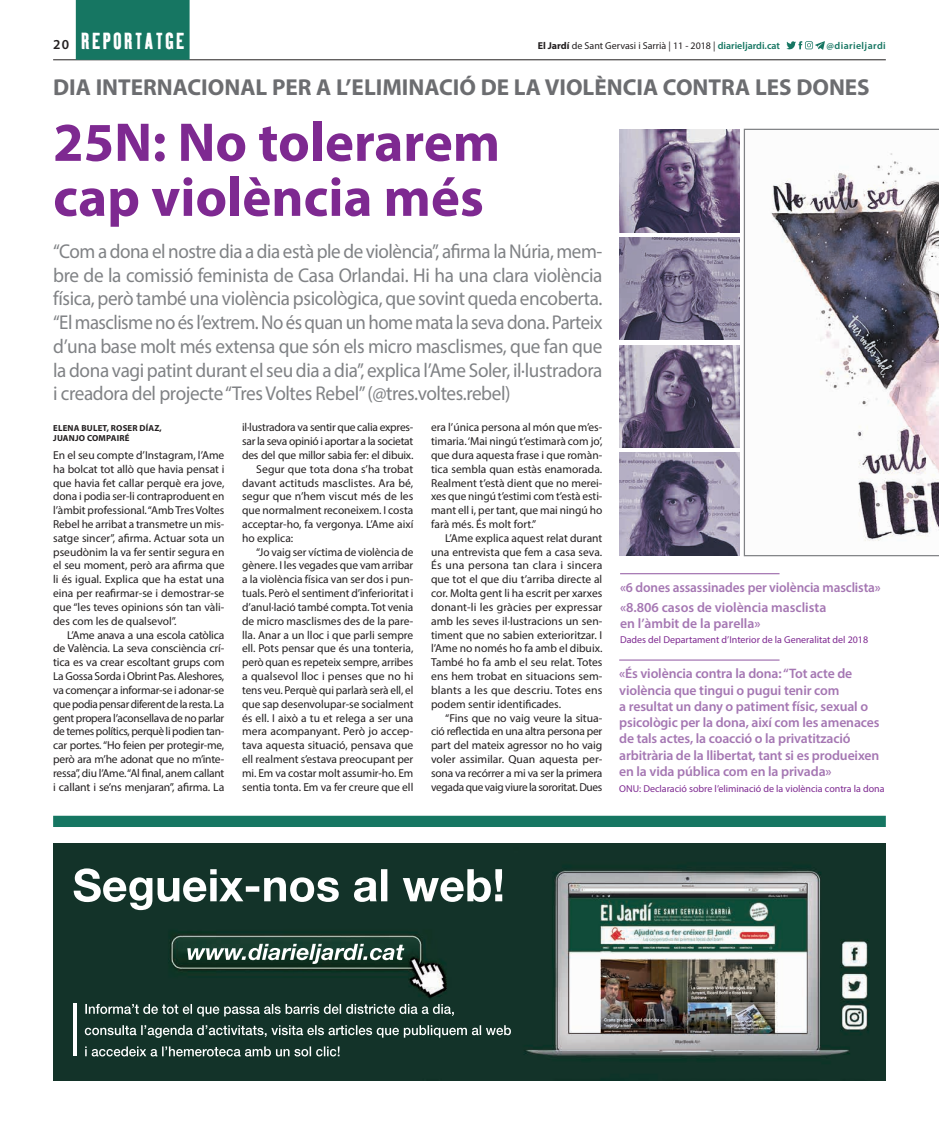
<style>
.page{position:relative;width:939px;height:1134px;background:#fff}
.page>*{position:absolute;margin:0;border:0;box-sizing:border-box;transform-origin:0 0}
.t1{font:700 55px/55px "Myriad Pro";color:#7e2991}
.t2{font:700 23.12px "Myriad Pro";color:#6c6d70}
.t3{font:22.5px "Kipp No 1";letter-spacing:.1em;color:#fff}
.t4{font:20px/23.8px "Myriad Pro";letter-spacing:-.02em;color:#808285;text-align:justify;scale:.95 1}
.t5{font:600 13.75px/16.2px "Myriad Pro";letter-spacing:-.01em;color:#a577b3}
.t6{font:600 13.75px "Myriad Pro";color:#231f20}
.t7{font:11.5px/13.9px "Myriad Pro";letter-spacing:-.005em;color:#231f20;text-align:justify}
.t8{font:10px "Myriad Pro";color:#7e2991}
.t9{font:10px "Myriad Pro";color:#231f20}
.t10{font:600 10px "Myriad Pro";letter-spacing:.04em;color:#167662}
.t11{font:700 8.75px/10.1px "Myriad Pro";letter-spacing:.02em;color:#231f20}
.s1{font-weight:700}
.s2{font-weight:600;color:#167662}
</style>
<div class="page">
<hr style="left:53px;top:60px;width:833px;height:1px;background:#231f20">
<svg style="left:786px;top:41px;width:39px;height:9px"></svg>
<svg style="left:744px;top:129px;width:195px;height:427px"></svg>
<div style="left:76px;top:0;width:114px;height:60px;background:#167662"></div>
<div style="left:53px;top:816px;width:833px;height:11px;background:#167662"></div>
<img style="left:53px;top:843px;width:833px;height:238px">
<img style="left:74px;top:1003px;width:2px;height:52px">
<img style="left:619px;top:129px;width:120px;height:103px">
<img style="left:619px;top:345px;width:120px;height:103px">
<img style="left:619px;top:237px;width:120px;height:103px">
<img style="left:619px;top:453px;width:120px;height:103px">
<hr style="left:619px;top:659px;width:161px;height:2px;background:#a577b3">
<hr style="left:620px;top:573px;width:160px;height:1px;background:#a577b3">
<h3 class="t3" style="left:81px;top:27px;width:105px">REPORTATGE</h3>
<p class="t6" style="left:53px;top:36px;width:18px">20</p>
<p class="t9" style="left:538px;top:40px;width:244px"><span class="s1">El Jardí</span> de Sant Gervasi i Sarrià | 11 - 2018 | <span class="s2">diarieljardi.cat</span></p>
<p class="t10" style="left:827px;top:40px;width:61px">@diarieljardi</p>
<h2 class="t2" style="left:53px;top:72px;width:818px">DIA INTERNACIONAL PER A L’ELIMINACIÓ DE LA VIOLÈNCIA CONTRA LES DONES</h2>
<h1 class="t1" style="left:53px;top:113px;width:448px">25N: No tolerarem cap violència més</h1>
<p class="t4" style="left:53px;top:239px;width:580px">“Com a dona el nostre dia a dia està ple de violència”, afirma la Núria, mem&shy;bre de la comissió feminista de Casa Orlandai. Hi ha una clara violència física, però també una violència psicològica, que sovint queda encoberta. “El masclisme no és l’extrem. No és quan un home mata la seva dona. Parteix d’una base molt més extensa que són els micro masclismes, que fan que la dona vagi patint durant el seu dia a dia”, explica l’Ame Soler, il·lustradora i creadora del projecte “Tres Voltes Rebel” (@tres.voltes.rebel)</p>
<p class="t11" style="left:53px;top:423px;width:110px">ELENA BULET, ROSER DÍAZ,<br>JUANJO COMPAIRÉ</p>
<p class="t7" style="left:53px;top:448px;width:173px">En el seu compte d’Instagram, l’Ame ha bolcat tot allò que havia pensat i que havia fet callar perquè era jove, dona i podia ser-li contraproduent en l’àmbit professional. “Amb Tres Voltes Rebel he arribat a transmetre un mis&shy;satge sincer”, afirma. Actuar sota un pseudònim la va fer sentir segura en el seu moment, però ara afirma que li és igual. Explica que ha estat una eina per reafirmar-se i demostrar-se que “les teves opinions són tan vàli&shy;des com les de qualsevol”.</p>
<p class="t7" style="left:53px;top:628px;width:173px;text-indent:14px">L’Ame anava a una escola catòlica de València. La seva consciència crí&shy;tica es va crear escoltant grups com La Gossa Sorda i Obrint Pas. Aleshores, va començar a informar-se i adonar-se que podia pensar diferent de la resta. La gent propera l’aconsellava de no parlar de temes polítics, perquè li podien tan&shy;car portes. “Ho feien per protegir-me, però ara m’he adonat que no m’inte&shy;ressa”, diu l’Ame. “Al final, anem callant i callant i se’ns menjaran”, afirma. La</p>
<p class="t7" style="left:242px;top:420px;width:173px">il·lustradora va sentir que calia expres-</p>
<p class="t7" style="left:242px;top:434px;width:173px">sar la seva opinió i aportar a la societat</p>
<p class="t7" style="left:242px;top:448px;width:173px">des del que millor sabia fer: el dibuix.</p>
<p class="t7" style="left:256px;top:462px;width:159px">Segur que tota dona s’ha trobat</p>
<p class="t7" style="left:242px;top:475px;width:173px">davant actituds masclistes. Ara bé,</p>
<p class="t7" style="left:242px;top:489px;width:173px">segur que n’hem viscut més de les</p>
<p class="t7" style="left:242px;top:503px;width:173px">que normalment reconeixem. I costa</p>
<p class="t7" style="left:242px;top:517px;width:173px">acceptar-ho, fa vergonya. L’Ame així</p>
<p class="t7" style="left:242px;top:531px;width:53px">ho explica:</p>
<p class="t7" style="left:256px;top:545px;width:159px">“Jo vaig ser víctima de violència de</p>
<p class="t7" style="left:242px;top:558px;width:173px">gènere. I les vegades que vam arribar</p>
<p class="t7" style="left:242px;top:572px;width:173px">a la violència física van ser dos i pun-</p>
<p class="t7" style="left:242px;top:586px;width:173px">tuals. Però el sentiment d’inferioritat i</p>
<p class="t7" style="left:242px;top:600px;width:173px">d’anul·lació també compta. Tot venia</p>
<p class="t7" style="left:242px;top:614px;width:173px">de micro masclismes des de la pare-</p>
<p class="t7" style="left:242px;top:628px;width:173px">lla. Anar a un lloc i que parli sempre</p>
<p class="t7" style="left:242px;top:641px;width:173px">ell. Pots pensar que és una tonteria,</p>
<p class="t7" style="left:242px;top:655px;width:173px">però quan es repeteix sempre, arribes</p>
<p class="t7" style="left:242px;top:669px;width:173px">a qualsevol lloc i penses que no hi</p>
<p class="t7" style="left:242px;top:683px;width:173px">tens veu. Perquè qui parlarà serà ell, el</p>
<p class="t7" style="left:242px;top:697px;width:173px">que sap desenvolupar-se socialment</p>
<p class="t7" style="left:242px;top:711px;width:173px">és ell. I això a tu et relega a ser una</p>
<p class="t7" style="left:242px;top:724px;width:173px">mera acompanyant. Però jo accep-</p>
<p class="t7" style="left:242px;top:738px;width:173px">tava aquesta situació, pensava que</p>
<p class="t7" style="left:242px;top:752px;width:173px">ell realment s’estava preocupant per</p>
<p class="t7" style="left:242px;top:766px;width:173px">mi. Em va costar molt assumir-ho. Em</p>
<p class="t7" style="left:242px;top:780px;width:173px">sentia tonta. Em va fer creure que ell</p>
<p class="t7" style="left:431px;top:420px;width:173px">era l’única persona al món que m’es&shy;timaria. ‘Mai ningú t’estimarà com jo’, que dura aquesta frase i que romàn&shy;tica sembla quan estàs enamorada.<br>Realment t’està dient que no merei&shy;xes que ningú t’estimi com t’està esti&shy;mant ell i, per tant, que mai ningú ho farà més. És molt fort.”</p>
<p class="t7" style="left:431px;top:531px;width:173px;text-indent:14px">L’Ame explica aquest relat durant una entrevista que fem a casa seva.<br>És una persona tan clara i sincera que tot el que diu t’arriba directe al cor. Molta gent li ha escrit per xarxes donant-li les gràcies per expressar amb les seves il·lustracions un sen&shy;timent que no sabien exterioritzar. I l’Ame no només ho fa amb el dibuix.<br>També ho fa amb el seu relat. Totes ens hem trobat en situacions sem&shy;blants a les que descriu. Totes ens podem sentir identificades.</p>
<p class="t7" style="left:431px;top:711px;width:173px;text-indent:14px">“Fins que no vaig veure la situa&shy;ció reflectida en una altra persona per part del mateix agressor no ho vaig voler assimilar. Quan aquesta per&shy;sona va recórrer a mi va ser la primera vegada que vaig viure la sororitat. Dues</p>
<p class="t5" style="left:620px;top:577px;width:262px;line-height:20px">«6 dones assassinades per violència masclista» «8.806 casos de violència masclista</p>
<p class="t5" style="left:620px;top:615px;width:142px">en l’àmbit de la parella»</p>
<p class="t8" style="left:620px;top:633px;width:250px">Dades del Departament d’Interior de la Generalitat del 2018</p>
<p class="t5" style="left:619px;top:665px;width:262px">«És violència contra la dona: “Tot acte de violència que tingui o pugui tenir com<br>a resultat un dany o patiment físic, sexual o psicològic per la dona, així com les amenaces de tals actes, la coacció o la privatització arbitrària de la llibertat, tant si es produeixen en la vida pública com en la privada»</p>
<p class="t8" style="left:619px;top:782px;width:267px">ONU: Declaració sobre l’eliminació de la violència contra la dona</p>
</div>
